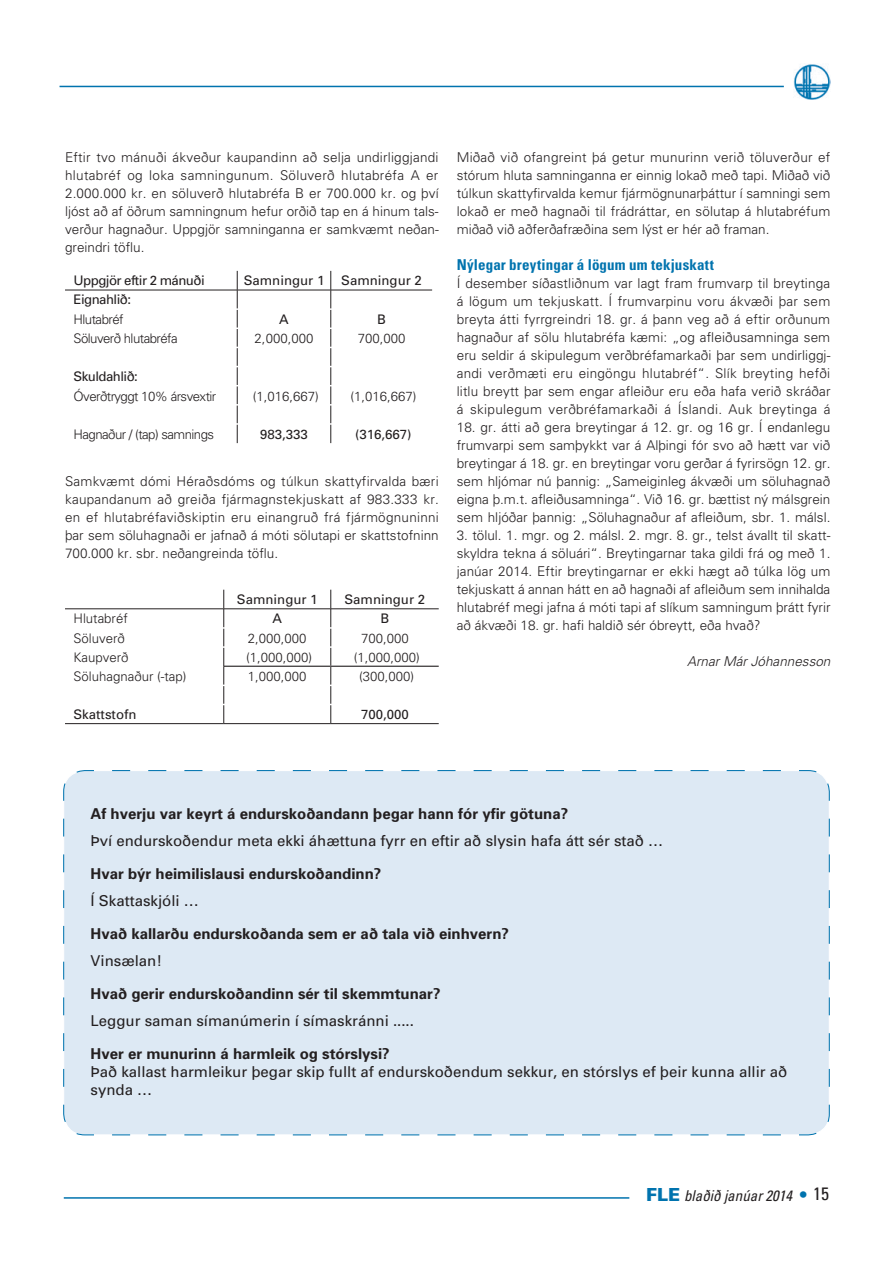
<style>
.page{position:relative;width:893px;height:1263px;background:#fff}
.page>*{position:absolute;margin:0;border:0;box-sizing:border-box;transform-origin:0 0}
.t1{font:15px/18px "Univers";color:#231f20}
.t2{font:700 15px "Univers";color:#231f20}
.t3{font:700 condensed 15px "Univers";letter-spacing:.01em;color:#0073ae}
.t4{font:italic condensed 15px "Univers";color:#231f20}
.t5{font:300 13.5px/18px "Univers";color:#231f20;text-align:justify}
.t6{font:italic 300 13.5px "Univers";color:#231f20}
.t7{font:300 13.2px "Univers";color:#231f20}
.t8{font:13.2px "Univers";color:#231f20}
.t9{font:300 13.2px "Univers";letter-spacing:-.04em;color:#231f20}
.t10{font:13.2px "Univers";letter-spacing:-.04em;color:#231f20}
.s1{font-weight:900;font-style:normal;font-stretch:normal;font-size:18px;color:#0073ae}
.s2{font-style:normal;font-size:18px}
</style>
<div class="page">
<hr style="left:64px;top:1197px;width:565px;height:2px;background:#0073ae">
<hr style="left:60px;top:86px;width:724px;height:1px;background:#0073ae">
<img style="left:794px;top:64px;width:36px;height:36px">
<hr style="left:65px;top:290px;width:172px;height:1px;background:#231f20">
<hr style="left:237px;top:290px;width:94px;height:1px;background:#231f20">
<hr style="left:331px;top:290px;width:101px;height:1px;background:#231f20">
<svg style="left:237px;top:271px;width:1px;height:172px"></svg>
<svg style="left:331px;top:271px;width:1px;height:172px"></svg>
<hr style="left:65px;top:608px;width:159px;height:1px;background:#231f20">
<hr style="left:224px;top:608px;width:107px;height:1px;background:#231f20">
<hr style="left:331px;top:608px;width:108px;height:1px;background:#231f20">
<svg style="left:223px;top:590px;width:1px;height:133px"></svg>
<svg style="left:331px;top:590px;width:1px;height:133px"></svg>
<hr style="left:65px;top:723px;width:159px;height:1px;background:#231f20">
<hr style="left:224px;top:723px;width:107px;height:1px;background:#231f20">
<hr style="left:331px;top:723px;width:108px;height:1px;background:#231f20">
<hr style="left:224px;top:666px;width:107px;height:1px;background:#231f20">
<hr style="left:331px;top:666px;width:108px;height:1px;background:#231f20">
<div style="left:63px;top:770px;width:767px;height:366px;background:#dde9f4"></div>
<p class="t5" style="left:65px;top:148px;width:375px">Eftir tvo mánuði ákveður kaupandinn að selja undirliggjandi hlutabréf og loka samningunum. Söluverð hlutabréfa A er 2.000.000 kr. en söluverð hlutabréfa B er 700.000 kr. og því ljóst að af öðrum samningnum hefur orðið tap en á hinum tals&shy;verður hagnaður. Uppgjör samninganna er samkvæmt neðan&shy;greindri töflu.</p>
<p class="t10" style="left:74px;top:273px;width:133px">Uppgjör eftir 2 mánuði</p>
<p class="t8" style="left:244px;top:273px;width:82px">Samningur 1</p>
<p class="t8" style="left:341px;top:273px;width:82px">Samningur 2</p>
<p class="t10" style="left:74px;top:292px;width:59px">Eignahlið:</p>
<p class="t9" style="left:74px;top:311px;width:52px">Hlutabréf</p>
<p class="t8" style="left:279px;top:311px;width:11px">A</p>
<p class="t8" style="left:377px;top:311px;width:10px">B</p>
<p class="t9" style="left:74px;top:330px;width:106px">Söluverð hlutabréfa</p>
<p class="t7" style="left:255px;top:330px;width:60px">2,000,000</p>
<p class="t7" style="left:358px;top:330px;width:49px">700,000</p>
<p class="t10" style="left:74px;top:369px;width:66px">Skuldahlið:</p>
<p class="t9" style="left:74px;top:388px;width:144px">Óverðtryggt 10% ársvextir</p>
<p class="t7" style="left:253px;top:388px;width:68px">(1,016,667)</p>
<p class="t7" style="left:350px;top:388px;width:68px">(1,016,667)</p>
<p class="t9" style="left:74px;top:426px;width:142px">Hagnaður / (tap) samnings</p>
<p class="t8" style="left:260px;top:426px;width:49px">983,333</p>
<p class="t8" style="left:355px;top:426px;width:58px">(316,667)</p>
<p class="t5" style="left:65px;top:472px;width:375px">Samkvæmt dómi Héraðsdóms og túlkun skattyfirvalda bæri kaupandanum að greiða fjármagnstekjuskatt af 983.333 kr. en ef hlutabréfaviðskiptin eru einangruð frá fjármögnuninni þar sem söluhagnaði er jafnað á móti sölutapi er skattstofninn 700.000 kr. sbr. neðangreinda töflu.</p>
<p class="t8" style="left:237px;top:592px;width:82px">Samningur 1</p>
<p class="t8" style="left:344px;top:592px;width:82px">Samningur 2</p>
<p class="t7" style="left:74px;top:611px;width:56px">Hlutabréf</p>
<p class="t8" style="left:272px;top:611px;width:11px">A</p>
<p class="t8" style="left:380px;top:611px;width:10px">B</p>
<p class="t7" style="left:74px;top:630px;width:53px">Söluverð</p>
<p class="t7" style="left:248px;top:630px;width:60px">2,000,000</p>
<p class="t7" style="left:361px;top:630px;width:49px">700,000</p>
<p class="t7" style="left:74px;top:649px;width:57px">Kaupverð</p>
<p class="t7" style="left:246px;top:649px;width:68px">(1,000,000)</p>
<p class="t7" style="left:354px;top:649px;width:68px">(1,000,000)</p>
<p class="t7" style="left:74px;top:668px;width:114px">Söluhagnaður (-tap)</p>
<p class="t7" style="left:248px;top:668px;width:60px">1,000,000</p>
<p class="t7" style="left:359px;top:668px;width:57px">(300,000)</p>
<p class="t8" style="left:74px;top:707px;width:65px">Skattstofn</p>
<p class="t8" style="left:361px;top:707px;width:49px">700,000</p>
<p class="t5" style="left:457px;top:148px;width:375px">Miðað við ofangreint þá getur munurinn verið töluverður ef stórum hluta samninganna er einnig lokað með tapi. Miðað við túlkun skattyfirvalda kemur fjármögnunarþáttur í samningi sem lokað er með hagnaði til frádráttar, en sölutap á hlutabréfum miðað við aðferðafræðina sem lýst er hér að framan.</p>
<p class="t3" style="left:457px;top:255px;width:259px">Nýlegar breytingar á lögum um tekjuskatt</p>
<p class="t5" style="left:457px;top:274px;width:375px">Í desember síðastliðnum var lagt fram frumvarp til breytinga á lögum um tekjuskatt. Í frumvarpinu voru ákvæði þar sem breyta átti fyrrgreindri 18. gr. á þann veg að á eftir orðunum hagnaður af sölu hlutabréfa kæmi: „og afleiðusamninga sem eru seldir á skipulegum verðbréfamarkaði þar sem undirliggj&shy;andi verðmæti eru eingöngu hlutabréf“. Slík breyting hefði litlu breytt þar sem engar afleiður eru eða hafa verið skráðar á skipulegum verðbréfamarkaði á Íslandi. Auk breytinga á</p>
<p class="t5" style="left:457px;top:418px;width:375px">18. gr. átti að gera breytingar á 12. gr. og 16 gr. Í endanlegu frumvarpi sem samþykkt var á Alþingi fór svo að hætt var við breytingar á 18. gr. en breytingar voru gerðar á fyrirsögn 12. gr. sem hljómar nú þannig: „Sameiginleg ákvæði um söluhagnað eigna þ.m.t. afleiðusamninga“. Við 16. gr. bættist ný málsgrein sem hljóðar þannig: „Söluhagnaður af afleiðum, sbr. 1. málsl.</p>
<p class="t5" style="left:457px;top:526px;width:375px">3. tölul. 1. mgr. og 2. málsl. 2. mgr. 8. gr., telst ávallt til skatt&shy;skyldra tekna á söluári“. Breytingarnar taka gildi frá og með 1. janúar 2014. Eftir breytingarnar er ekki hægt að túlka lög um tekjuskatt á annan hátt en að hagnaði af afleiðum sem innihalda hlutabréf megi jafna á móti tapi af slíkum samningum þrátt fyrir að ákvæði 18. gr. hafi haldið sér óbreytt, eða hvað?</p>
<p class="t6" style="left:687px;top:653px;width:145px">Arnar Már Jóhannesson</p>
<p class="t2" style="left:91px;top:804px;width:479px">Af hverju var keyrt á endurskoðandann þegar hann fór yfir götuna?</p>
<p class="t1" style="left:91px;top:832px;width:574px">Því endurskoðendur meta ekki áhættuna fyrr en eftir að slysin hafa átt sér stað …</p>
<p class="t2" style="left:91px;top:864px;width:292px">Hvar býr heimilislausi endurskoðandinn?</p>
<p class="t1" style="left:91px;top:892px;width:110px">Í Skattaskjóli …</p>
<p class="t2" style="left:91px;top:924px;width:420px">Hvað kallarðu endurskoðanda sem er að tala við einhvern?</p>
<p class="t1" style="left:91px;top:952px;width:73px">Vinsælan!</p>
<p class="t2" style="left:91px;top:984px;width:352px">Hvað gerir endurskoðandinn sér til skemmtunar?</p>
<p class="t1" style="left:91px;top:1012px;width:325px">Leggur saman símanúmerin í símaskránni .....</p>
<p class="t2" style="left:91px;top:1044px;width:301px">Hver er munurinn á harmleik og stórslysi?</p>
<p class="t1" style="left:91px;top:1063px;width:698px">Það kallast harmleikur þegar skip fullt af endurskoðendum sekkur, en stórslys ef þeir kunna allir að synda …</p>
<p class="t4" style="left:646px;top:1186px;width:185px"><span class="s1">FLE</span> blaðið janúar 2014 <span class="s1">•</span> <span class="s2">15</span></p>
</div>
